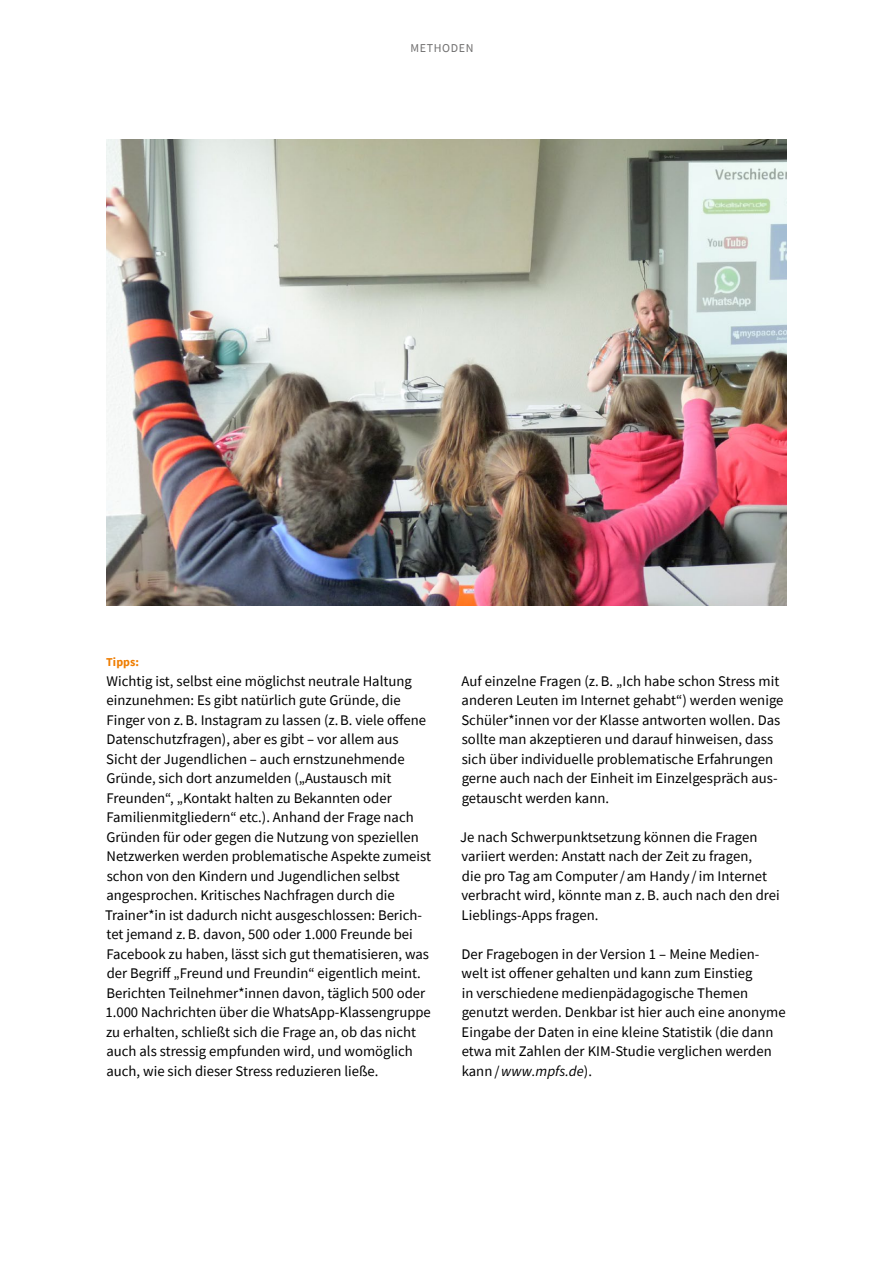
<style>
.page{position:relative;width:893px;height:1263px;background:#fff}
.page>*{position:absolute;margin:0;border:0;box-sizing:border-box;transform-origin:0 0}
.t1{font:14.7px/19.5px "Source Sans Pro";color:#000}
.t2{font:12px "Source Sans Pro";letter-spacing:.05em;color:#706f6f}
.t3{font:700 12px "Source Sans Pro";letter-spacing:.005em;color:#ef7d00}
.s1{font-style:italic}
</style>
<div class="page">
<img style="left:106px;top:139px;width:681px;height:466px">
<p class="t2" style="left:411px;top:40px;width:64px">METHODEN</p>
<p class="t3" style="left:106px;top:654px;width:34px">Tipps:</p>
<p class="t1" style="left:105px;top:671px;width:327px">Wichtig ist, selbst eine möglichst neutrale Haltung einzunehmen: Es gibt natürlich gute Gründe, die Finger von z.B. Instagram zu lassen (z.B. viele offene Datenschutzfragen), aber es gibt – vor allem aus Sicht der Jugendlichen – auch ernstzunehmende Gründe, sich dort anzumelden („Austausch mit Freunden“, „Kontakt halten zu Bekannten oder Familienmitgliedern“ etc.). Anhand der Frage nach Gründen für oder gegen die Nutzung von speziellen Netzwerken werden problematische Aspekte zumeist schon von den Kindern und Jugendlichen selbst angesprochen. Kritisches Nachfragen durch die Trainer*in ist dadurch nicht ausgeschlossen: Berich&shy;tet jemand z.B. davon, 500 oder 1.000 Freunde bei Facebook zu haben, lässt sich gut thematisieren, was der Begriff „Freund und Freundin“ eigentlich meint.<br>Berichten Teilnehmer*innen davon, täglich 500 oder 1.000 Nachrichten über die WhatsApp-Klassengruppe zu erhalten, schließt sich die Frage an, ob das nicht auch als stressig empfunden wird, und womöglich auch, wie sich dieser Stress reduzieren ließe.</p>
<p class="t1" style="left:461px;top:671px;width:324px">Auf einzelne Fragen (z.B. „Ich habe schon Stress mit anderen Leuten im Internet gehabt“) werden wenige Schüler*innen vor der Klasse antworten wollen. Das sollte man akzeptieren und darauf hinweisen, dass sich über individuelle problematische Erfahrungen gerne auch nach der Einheit im Einzelgespräch aus&shy;getauscht werden kann.</p>
<p class="t1" style="left:460px;top:827px;width:321px">Je nach Schwerpunktsetzung können die Fragen variiert werden: Anstatt nach der Zeit zu fragen,<br>die pro Tag am Computer/ am Handy /im Internet verbracht wird, könnte man z.B. auch nach den drei Lieblings-Apps fragen.</p>
<p class="t1" style="left:462px;top:944px;width:326px">Der Fragebogen in der Version 1 – Meine Medien&shy;welt ist offener gehalten und kann zum Einstieg<br>in verschiedene medienpädagogische Themen genutzt werden. Denkbar ist hier auch eine anonyme Eingabe der Daten in eine kleine Statistik (die dann etwa mit Zahlen der KIM-Studie verglichen werden kann/<span class="s1">www.mpfs.de</span>).</p>
</div>
